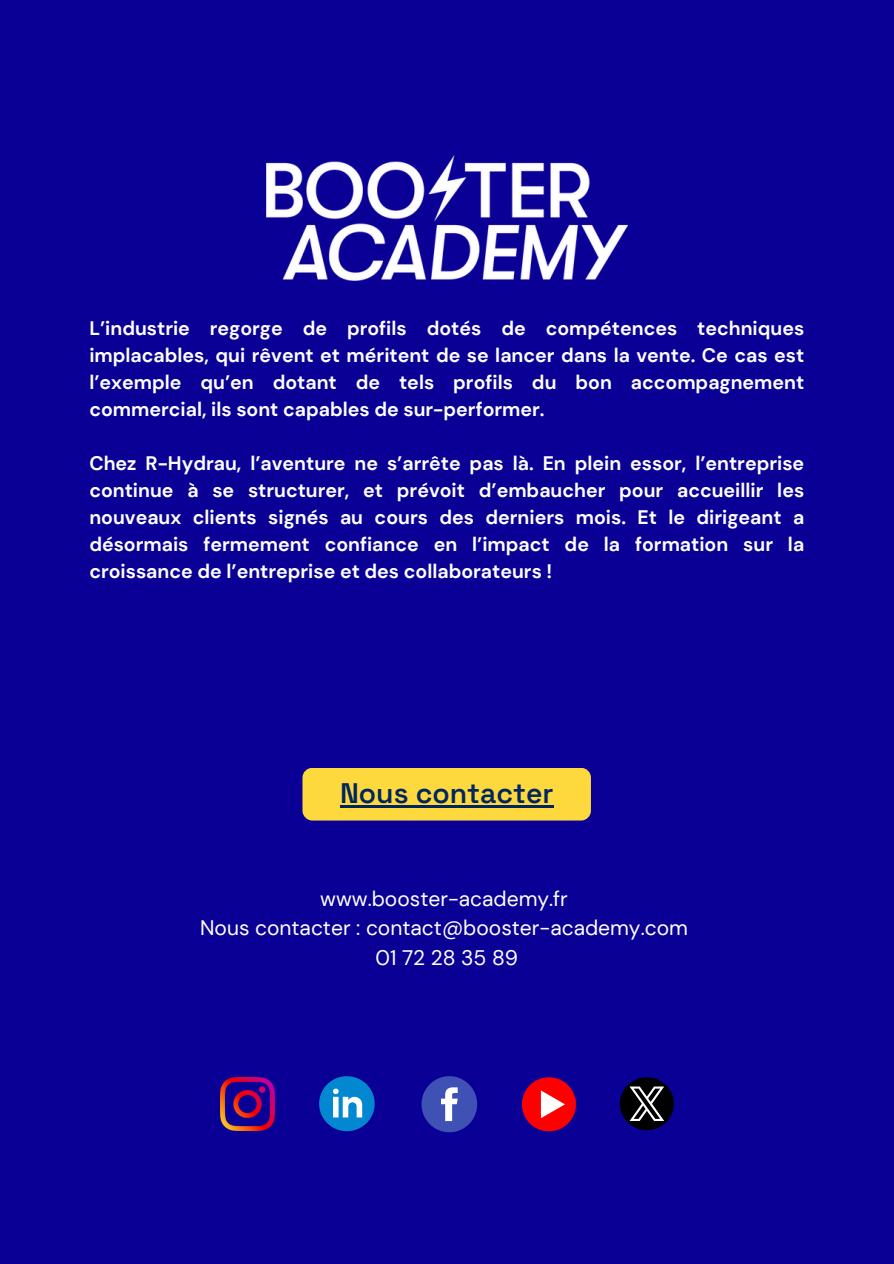
<style>
.page{position:relative;width:894px;height:1264px;background:#fff}
.page>*{position:absolute;margin:0;border:0;box-sizing:border-box;transform-origin:0 0}
.t1{font:600 28.35px "Space Grotesk";color:#002561}
.t2{font:21px "DM Sans";color:#fff}
.t3{font:700 19.5px/27px "DM Sans";color:#fff;text-align:justify}
</style>
<div class="page">
<div style="left:0;top:0;width:893px;height:1263px;background:#0a0095"></div>
<div style="left:302px;top:767px;width:288px;height:53px;background:#fed93d;border-radius:10px"></div>
<img style="left:267px;top:156px;width:360px;height:125px">
<svg style="left:319px;top:1076px;width:55px;height:55px"></svg>
<svg style="left:421px;top:1076px;width:56px;height:56px"></svg>
<svg style="left:619px;top:1077px;width:54px;height:53px"></svg>
<img style="left:220px;top:1077px;width:54px;height:53px">
<svg style="left:522px;top:1077px;width:54px;height:54px"></svg>
<hr style="left:340px;top:804px;width:213px;height:3px;background:#002561">
<h2 class="t3" style="left:89px;top:315px;width:716px">L’industrie regorge de profils dotés de compétences techniques implacables, qui rêvent et méritent de se lancer dans la vente. Ce cas est l’exemple qu’en dotant de tels profils du bon accompagnement commercial, ils sont capables de sur-performer.</h2>
<h2 class="t3" style="left:89px;top:450px;width:716px">Chez R-Hydrau, l’aventure ne s’arrête pas là. En plein essor, l’entreprise continue à se structurer, et prévoit d’embaucher pour accueillir les nouveaux clients signés au cours des derniers mois. Et le dirigeant a désormais fermement confiance en l’impact de la formation sur la croissance de l’entreprise et des collaborateurs !</h2>
<p class="t1" style="left:340px;top:774px;width:215px">Nous contacter</p>
<p class="t2" style="left:320px;top:885px;width:249px">www.booster-academy.fr</p>
<p class="t2" style="left:200px;top:914px;width:489px">Nous contacter : contact@booster-academy.com</p>
<p class="t2" style="left:375px;top:943px;width:144px">01 72 28 35 89</p>
</div>
